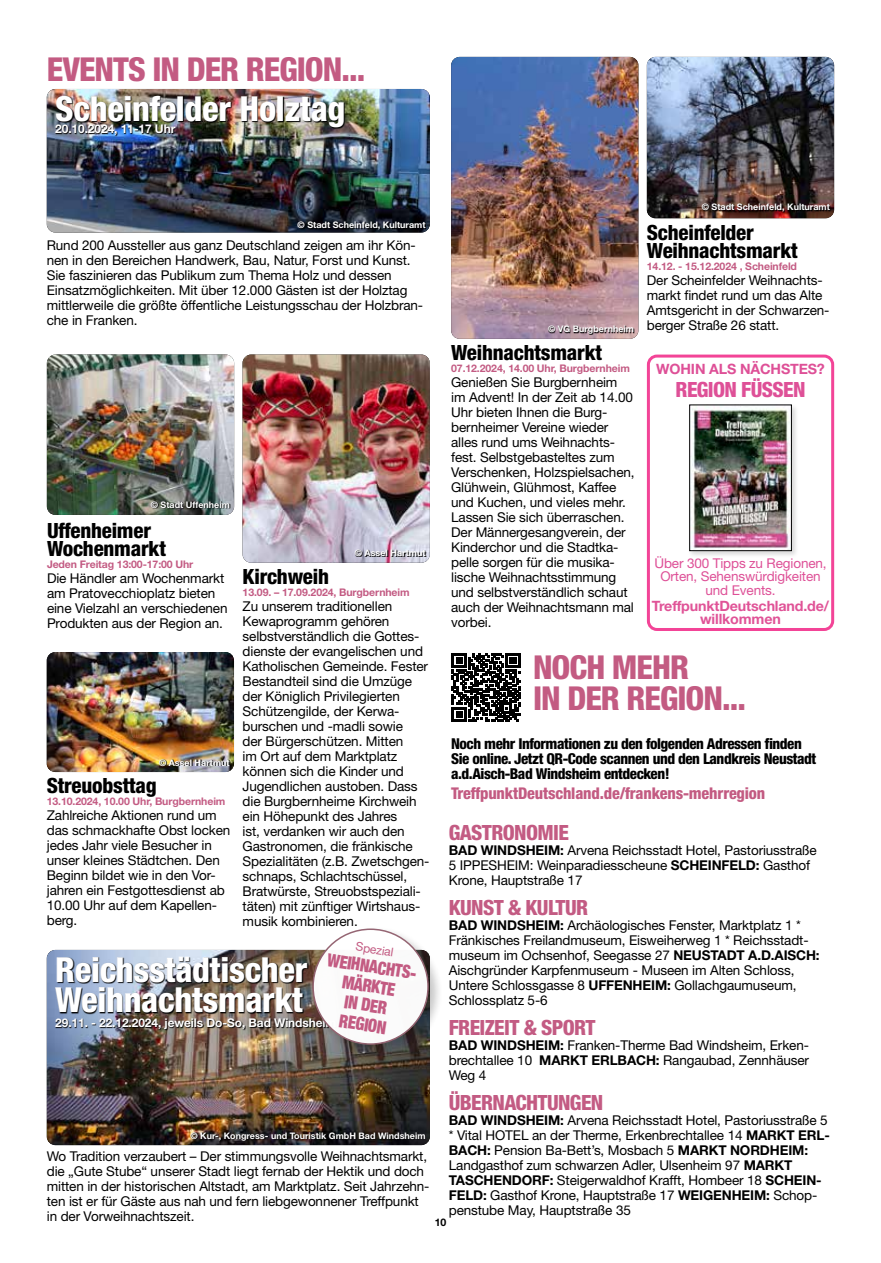
<style>
.page{position:relative;width:881px;height:1263px;background:#fff}
.page>*{position:absolute;margin:0;border:0;box-sizing:border-box;transform-origin:0 0}
.t1{font:800 condensed 34.5px/30px "Helvetica Neue LT";letter-spacing:-.01em;color:#fff}
.t2{font:800 condensed 33px/31.5px "Helvetica Neue LT";letter-spacing:-.03em;color:#c35b82}
.t3{font:800 condensed 21px/18px "Helvetica Neue LT";letter-spacing:-.01em;color:#000}
.t4{font:800 condensed 21px "Helvetica Neue LT";letter-spacing:-.03em;color:#c35b83}
.t5{font:800 condensed 21px "Helvetica Neue LT";letter-spacing:-.03em;color:#de5097}
.t6{font:900 condensed 18px/19.5px "Helvetica Neue";color:#c35b82;text-align:center;scale:.9 1}
.t7{font:800 condensed 16.2px "Helvetica Neue LT";letter-spacing:-.01em;color:#c35b82}
.t8{font:800 condensed 15px/15px "Helvetica Neue LT";letter-spacing:-.03em;color:#000}
.t9{font:700 14.25px/13.5px "Helvetica Neue LT";letter-spacing:-.01em;color:#e05397;text-align:center}
.t10{font:700 14.25px "Helvetica Neue LT";letter-spacing:-.01em;color:#de5097}
.t11{font:13.5px/15px "Helvetica Neue LT";letter-spacing:-.01em;color:#000}
.t12{font:13.5px/13.5px "Helvetica Neue LT";letter-spacing:-.01em;color:#de5097;text-align:center}
.t13{font:700 12px "Helvetica Neue LT";letter-spacing:-.01em;color:#fff}
.t14{font:12px "Helvetica Neue LT";color:#c35b82}
.t15{font:700 10.5px "Helvetica Neue LT";letter-spacing:-.01em;color:#c35b83}
.t16{font:700 10.5px "Helvetica Neue LT";color:#000}
.t17{font:700 9px "Helvetica Neue LT";color:#fff}
.s1{font-weight:700}
</style>
<div class="page">
<img style="left:47px;top:950px;width:382px;height:195px">
<svg style="left:190px;top:1131px;width:235px;height:10px"></svg>
<img style="left:55px;top:956px;width:254px;height:74px">
<div style="left:309px;top:925px;width:135px;height:135px;background:#000;opacity:.25"></div>
<div style="left:313px;top:929px;width:115px;height:115px;background:#fff;border-radius:50%"></div>
<div style="left:312px;top:928px;width:116px;height:117px;border:2px solid #936270;border-radius:50%"></div>
<img style="left:646px;top:57px;width:187px;height:161px">
<svg style="left:701px;top:203px;width:129px;height:10px"></svg>
<div style="left:646px;top:355px;width:187px;height:276px;border:3px solid #f34497;border-radius:9px"></div>
<div style="left:687px;top:403px;width:112px;height:155px;background:#000;opacity:.15"></div>
<img style="left:691px;top:406px;width:98px;height:143px">
<div style="left:689px;top:404px;width:102px;height:147px;border:1px solid #000"></div>
<svg style="left:451px;top:653px;width:69px;height:68px"></svg>
<img style="left:47px;top:355px;width:187px;height:160px">
<svg style="left:151px;top:501px;width:79px;height:8px"></svg>
<img style="left:47px;top:89px;width:382px;height:143px">
<svg style="left:297px;top:221px;width:129px;height:9px"></svg>
<img style="left:55px;top:96px;width:290px;height:41px">
<img style="left:47px;top:652px;width:187px;height:120px">
<svg style="left:159px;top:759px;width:71px;height:7px"></svg>
<img style="left:451px;top:57px;width:187px;height:282px">
<svg style="left:547px;top:325px;width:87px;height:10px"></svg>
<img style="left:242px;top:355px;width:187px;height:208px">
<svg style="left:355px;top:549px;width:71px;height:8px"></svg>
<h2 class="t2" style="left:47px;top:53px;width:320px">EVENTS IN DER REGION...</h2>
<h1 class="t1" style="left:55px;top:93px;width:291px">Scheinfelder Holztag</h1>
<p class="t13" style="left:55px;top:121px;width:121px">20.10.2024, 11-17 Uhr</p>
<p class="t17" style="left:701px;top:202px;width:129px">© Stadt Scheinfeld, Kulturamt</p>
<h3 class="t3" style="left:646px;top:223px;width:152px">Scheinfelder<br>Weihnachtsmarkt</h3>
<p class="t15" style="left:646px;top:260px;width:152px">14.12. - 15.12.2024 , Scheinfeld</p>
<p class="t11" style="left:646px;top:273px;width:184px">Der Scheinfelder Weihnachts&shy;markt findet rund um das Alte<br>Amtsgericht in der Schwarzen&shy;berger Straße 26 statt.</p>
<p class="t17" style="left:297px;top:219px;width:129px">© Stadt Scheinfeld, Kulturamt</p>
<p class="t11" style="left:47px;top:237px;width:378px">Rund 200 Aussteller aus ganz Deutschland zeigen am ihr Kön&shy;nen in den Bereichen Handwerk, Bau, Natur, Forst und Kunst.<br>Sie faszinieren das Publikum zum Thema Holz und dessen Einsatzmöglichkeiten. Mit über 12.000 Gästen ist der Holztag mittlerweile die größte öffentliche Leistungsschau der Holzbran&shy;che in Franken.</p>
<p class="t17" style="left:548px;top:324px;width:88px">© VG Burgbernheim</p>
<h3 class="t3" style="left:451px;top:343px;width:152px">Weihnachtsmarkt</h3>
<p class="t15" style="left:451px;top:362px;width:180px">07.12.2024, 14.00 Uhr, Burgbernheim</p>
<p class="t11" style="left:451px;top:375px;width:185px">Genießen Sie Burgbernheim im Advent! In der Zeit ab 14.00<br>Uhr bieten Ihnen die Burg&shy;bernheimer Vereine wieder alles rund ums Weihnachts&shy;fest. Selbstgebasteltes zum<br>Verschenken, Holzspielsachen,<br>Glühwein, Glühmost, Kaffee und Kuchen, und vieles mehr.<br>Lassen Sie sich überraschen.<br>Der Männergesangverein, der<br>Kinderchor und die Stadtka&shy;pelle sorgen für die musika&shy;lische Weihnachtsstimmung und selbstverständlich schaut auch der Weihnachtsmann mal vorbei.</p>
<p class="t10" style="left:656px;top:360px;width:170px">WOHIN ALS NÄCHSTES?</p>
<h3 class="t5" style="left:675px;top:376px;width:131px">REGION FÜSSEN</h3>
<p class="t17" style="left:151px;top:499px;width:81px">© Stadt Uffenheim</p>
<h3 class="t3" style="left:47px;top:521px;width:120px">Uffenheimer<br>Wochenmarkt</h3>
<p class="t15" style="left:47px;top:557px;width:148px">Jeden Freitag 13:00-17:00 Uhr</p>
<p class="t11" style="left:47px;top:570px;width:182px">Die Händler am Wochenmarkt am Pratovecchioplatz bieten eine Vielzahl an verschiedenen<br>Produkten aus der Region an.</p>
<p class="t17" style="left:355px;top:548px;width:72px">© Assel Hartmut</p>
<p class="t12" style="left:654px;top:556px;width:174px">Über 300 Tipps zu Regionen,<br>Orten, Sehenswürdigkeiten und Events.</p>
<p class="t9" style="left:651px;top:599px;width:179px">TreffpunktDeutschland.de/ willkommen</p>
<h3 class="t3" style="left:242px;top:567px;width:88px">Kirchweih</h3>
<p class="t15" style="left:242px;top:586px;width:168px">13.09. – 17.09.2024, Burgbernheim</p>
<p class="t11" style="left:242px;top:598px;width:188px">Zu unserem traditionellen<br>Kewaprogramm gehören selbstverständlich die Gottes&shy;dienste der evangelischen und<br>Katholischen Gemeinde. Fester<br>Bestandteil sind die Umzüge der Königlich Privilegierten<br>Schützengilde, der Kerwa&shy;burschen und -madli sowie<br>der Bürgerschützen. Mitten<br>im Ort auf dem Marktplatz können sich die Kinder und<br>Jugendlichen austoben. Dass die Burgbernheime Kirchweih ein Höhepunkt des Jahres<br>ist, verdanken wir auch den<br>Gastronomen, die fränkische<br>Spezialitäten (z.B. Zwetschgen&shy;schnaps, Schlachtschüssel,<br>Bratwürste, Streuobstspeziali&shy;täten) mit zünftiger Wirtshaus&shy;musik kombinieren.</p>
<h2 class="t2" style="left:533px;top:651px;width:214px">NOCH MEHR<br>IN DER REGION...</h2>
<p class="t8" style="left:451px;top:736px;width:366px">Noch mehr Informationen zu den folgenden Adressen finden<br>Sie online. Jetzt QR-Code scannen und den Landkreis Neustadt a.d.Aisch-Bad Windsheim entdecken!</p>
<p class="t7" style="left:451px;top:783px;width:315px">TreffpunktDeutschland.de/frankens-mehrregion</p>
<p class="t17" style="left:159px;top:757px;width:72px">© Assel Hartmut</p>
<h3 class="t3" style="left:47px;top:776px;width:111px">Streuobsttag</h3>
<p class="t15" style="left:47px;top:795px;width:180px">13.10.2024, 10.00 Uhr, Burgbernheim</p>
<p class="t11" style="left:47px;top:808px;width:185px">Zahlreiche Aktionen rund um das schmackhafte Obst locken jedes Jahr viele Besucher in unser kleines Städtchen. Den<br>Beginn bildet wie in den Vor&shy;jahren ein Festgottesdienst ab<br>10.00 Uhr auf dem Kapellen&shy;berg.</p>
<h3 class="t4" style="left:448px;top:820px;width:122px">GASTRONOMIE</h3>
<p class="t11" style="left:448px;top:843px;width:369px"><span class="s1">BAD WINDSHEIM:</span> Arvena Reichsstadt Hotel, Pastoriusstraße<br>5 IPPESHEIM: Weinparadiesscheune <span class="s1">SCHEINFELD:</span> Gasthof<br>Krone, Hauptstraße 17</p>
<h3 class="t4" style="left:448px;top:895px;width:141px">KUNST &amp; KULTUR</h3>
<p class="t11" style="left:448px;top:918px;width:372px"><span class="s1">BAD WINDSHEIM:</span> Archäologisches Fenster, Marktplatz 1 * Fränkisches Freilandmuseum, Eisweiherweg 1 * Reichsstadt&shy;museum im Ochsenhof, Seegasse 27 <span class="s1">NEUSTADT A.D.AISCH:<br></span>Aischgründer Karpfenmuseum - Museen im Alten Schloss, Untere Schlossgasse 8 <span class="s1">UFFENHEIM:</span> Gollachgaumuseum, Schlossplatz 5-6</p>
<h3 class="t4" style="left:448px;top:1015px;width:148px">FREIZEIT &amp; SPORT</h3>
<p class="t11" style="left:448px;top:1038px;width:361px;text-align:justify"><span class="s1">BAD WINDSHEIM:</span> Franken-Therme Bad Windsheim, Erken&shy;brechtallee 10 <span class="s1">MARKT ERLBACH:</span> Rangaubad, Zennhäuser Weg 4</p>
<h3 class="t4" style="left:448px;top:1090px;width:156px">ÜBERNACHTUNGEN</h3>
<p class="t11" style="left:448px;top:1113px;width:382px"><span class="s1">BAD WINDSHEIM:</span> Arvena Reichsstadt Hotel, Pastoriusstraße 5 * Vital HOTEL an der Therme, Erkenbrechtallee 14 <span class="s1">MARKT ERL-BACH:</span> Pension Ba-Bett’s, Mosbach 5 <span class="s1">MARKT NORDHEIM:<br></span>Landgasthof zum schwarzen Adler, Ulsenheim 97 <span class="s1">MARKT TASCHENDORF:</span> Steigerwaldhof Krafft, Hombeer 18 <span class="s1">SCHEIN-FELD:</span> Gasthof Krone, Hauptstraße 17 <span class="s1">WEIGENHEIM:</span> Schop&shy;penstube May, Hauptstraße 35</p>
<p class="t14" style="left:357px;top:939px;width:40px;rotate:9deg">Spezial</p>
<h3 class="t6" style="left:329px;top:949px;width:105px;rotate:9deg">WEIHNACHTS-<br>MÄRKTE<br>IN DER<br>REGION</h3>
<h1 class="t1" style="left:55px;top:954px;width:253px">Reichsstädtischer<br>Weihnachtsmarkt</h1>
<p class="t13" style="left:55px;top:1015px;width:282px">29.11. - 22.12.2024, jeweils Do-So, Bad Windsheim</p>
<p class="t17" style="left:190px;top:1130px;width:236px">© Kur-, Kongress- und Touristik GmbH Bad Windsheim</p>
<p class="t11" style="left:47px;top:1148px;width:384px">Wo Tradition verzaubert – Der stimmungsvolle Weihnachtsmarkt, die „Gute Stube“ unserer Stadt liegt fernab der Hektik und doch mitten in der historischen Altstadt, am Marktplatz. Seit Jahrzehn&shy;ten ist er für Gäste aus nah und fern liebgewonnener Treffpunkt in der Vorweihnachtszeit.</p>
<p class="t16" style="left:434px;top:1216px;width:13px">10</p>
</div>
